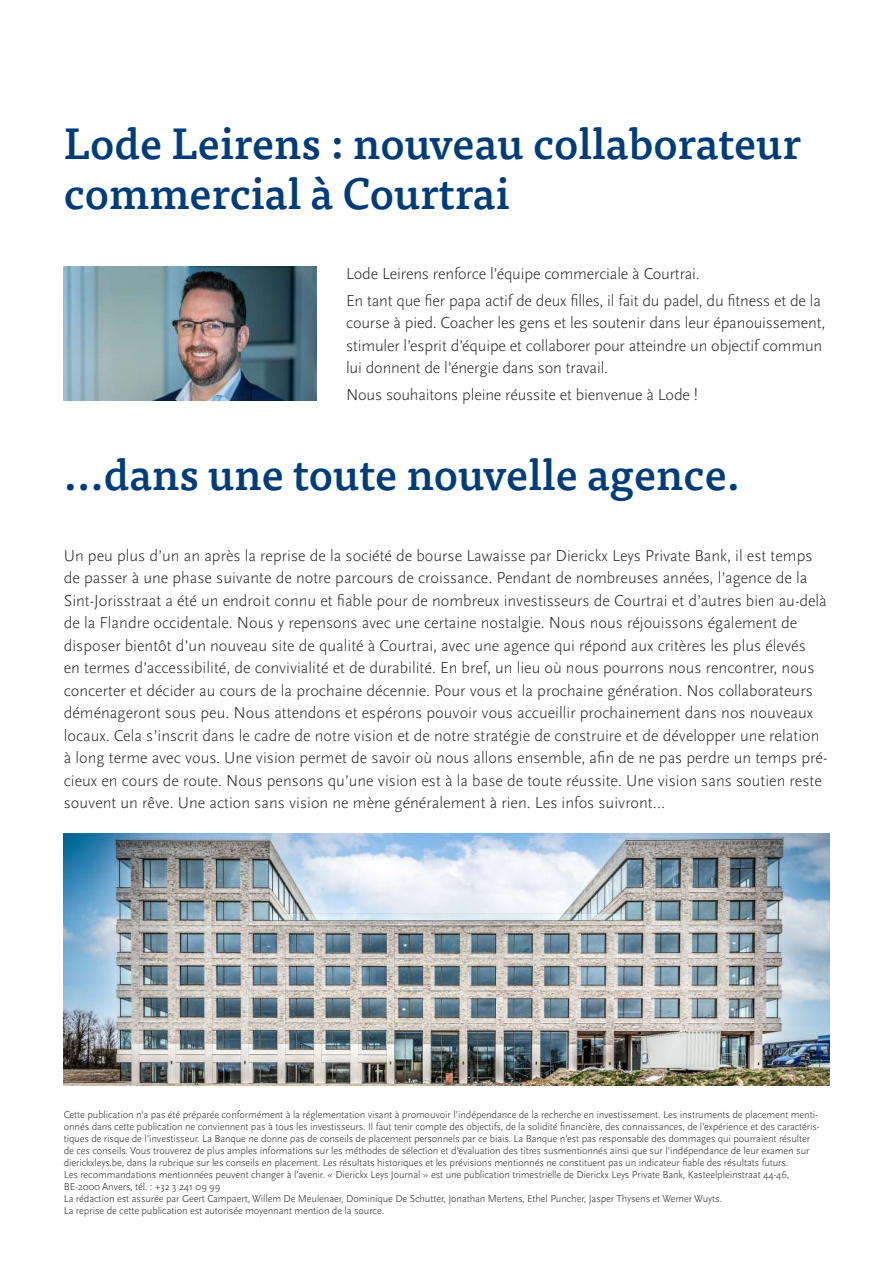
<style>
.page{position:relative;width:893px;height:1263px;background:#fff}
.page>*{position:absolute;margin:0;border:0;box-sizing:border-box;transform-origin:0 0}
.t1{font:500 43.5px/49.5px "Tisa Pro";color:#003d78}
.t2{font:300 16.5px/22.5px "Scala Sans Pro";color:#231f20}
.t3{font:300 10.5px/12px "Scala Sans Pro";letter-spacing:-.01em;color:#231f20}
</style>
<div class="page">
<img style="left:64px;top:267px;width:252px;height:134px">
<img style="left:64px;top:833px;width:765px;height:252px">
<h1 class="t1" style="left:64px;top:117px;width:739px">Lode Leirens : nouveau collaborateur commercial à Courtrai</h1>
<p class="t2" style="left:346px;top:260px;width:476px;line-height:26.7px">Lode Leirens renforce l’équipe commerciale à Courtrai.<br>En tant que fier papa actif de deux filles, il fait du padel, du fitness et de la</p>
<p class="t2" style="left:346px;top:312px;width:481px">course à pied. Coacher les gens et les soutenir dans leur épanouissement, stimuler l’esprit d’équipe et collaborer pour atteindre un objectif commun lui donnent de l’énergie dans son travail.</p>
<p class="t2" style="left:346px;top:383px;width:353px">Nous souhaitons pleine réussite et bienvenue à Lode !</p>
<h1 class="t1" style="left:64px;top:448px;width:678px">...dans une toute nouvelle agence.</h1>
<p class="t2" style="left:64px;top:544px;width:765px">Un peu plus d’un an après la reprise de la société de bourse Lawaisse par Dierickx Leys Private Bank, il est temps de passer à une phase suivante de notre parcours de croissance. Pendant de nombreuses années, l’agence de la Sint-Jorisstraat a été un endroit connu et fiable pour de nombreux investisseurs de Courtrai et d’autres bien au-delà de la Flandre occidentale. Nous y repensons avec une certaine nostalgie. Nous nous réjouissons également de disposer bientôt d’un nouveau site de qualité à Courtrai, avec une agence qui répond aux critères les plus élevés<br>en termes d’accessibilité, de convivialité et de durabilité. En bref, un lieu où nous pourrons nous rencontrer, nous concerter et décider au cours de la prochaine décennie. Pour vous et la prochaine génération. Nos collaborateurs déménageront sous peu. Nous attendons et espérons pouvoir vous accueillir prochainement dans nos nouveaux locaux. Cela s’inscrit dans le cadre de notre vision et de notre stratégie de construire et de développer une relation à long terme avec vous. Une vision permet de savoir où nous allons ensemble, afin de ne pas perdre un temps pré&shy;cieux en cours de route. Nous pensons qu’une vision est à la base de toute réussite. Une vision sans soutien reste souvent un rêve. Une action sans vision ne mène généralement à rien. Les infos suivront…</p>
<p class="t3" style="left:64px;top:1108px;width:757px">Cette publication n’a pas été préparée conformément à la réglementation visant à promouvoir l’indépendance de la recherche en investissement. Les instruments de placement menti&shy;onnés dans cette publication ne conviennent pas à tous les investisseurs. Il faut tenir compte des objectifs, de la solidité financière, des connaissances, de l’expérience et des caractéris&shy;tiques de risque de l’investisseur. La Banque ne donne pas de conseils de placement personnels par ce biais. La Banque n’est pas responsable des dommages qui pourraient résulter de ces conseils. Vous trouverez de plus amples informations sur les méthodes de sélection et d’évaluation des titres susmentionnés ainsi que sur l’indépendance de leur examen sur dierickxleys.be, dans la rubrique sur les conseils en placement. Les résultats historiques et les prévisions mentionnés ne constituent pas un indicateur fiable des résultats futurs.<br>Les recommandations mentionnées peuvent changer à l’avenir. « Dierickx Leys Journal » est une publication trimestrielle de Dierickx Leys Private Bank, Kasteelpleinstraat 44-46, BE-2000 Anvers, tél. : +32 3 241 09 99<br>La rédaction est assurée par Geert Campaert, Willem De Meulenaer, Dominique De Schutter, Jonathan Mertens, Ethel Puncher, Jasper Thysens et Werner Wuyts.<br>La reprise de cette publication est autorisée moyennant mention de la source.</p>
</div>
